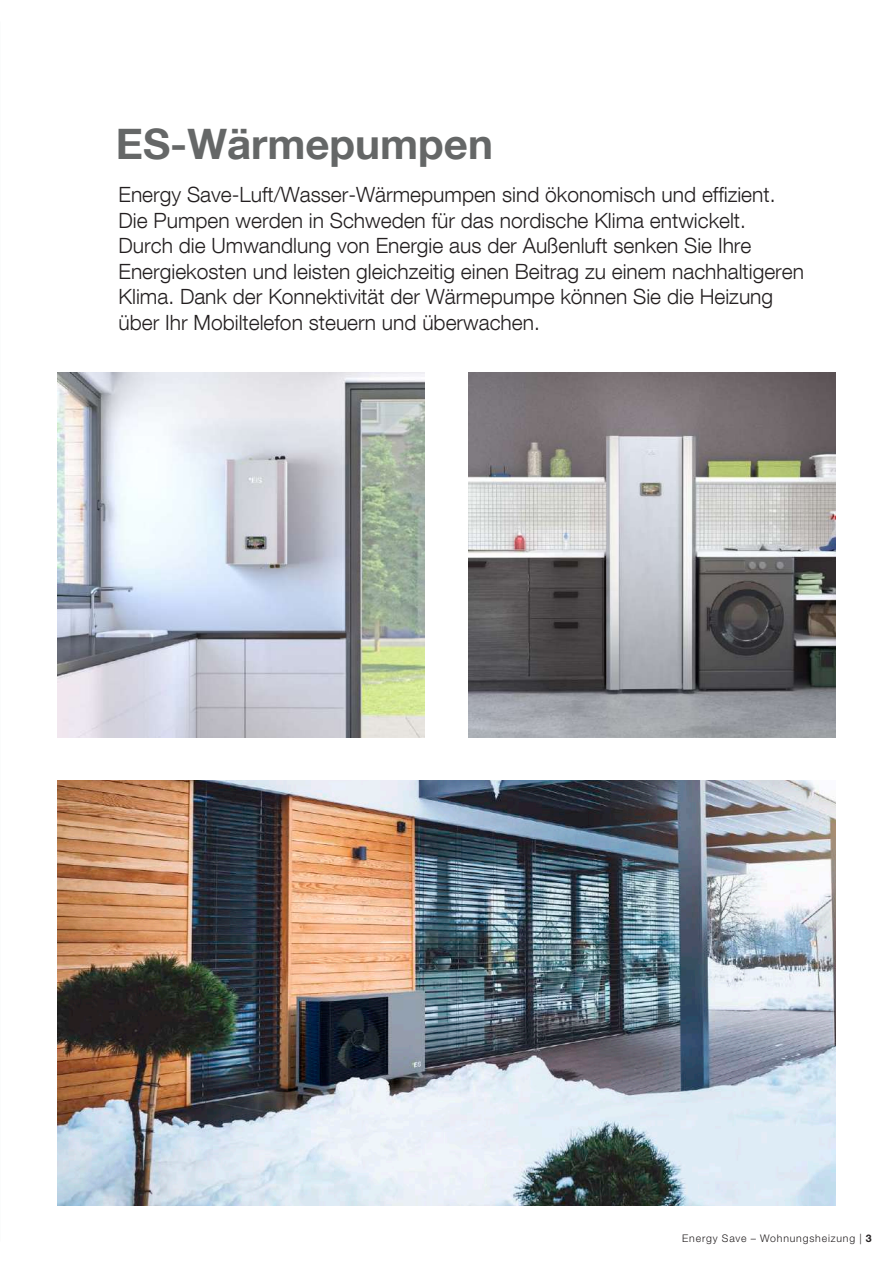
<style>
.page{position:relative;width:893px;height:1263px;background:#fff}
.page>*{position:absolute;margin:0;border:0;box-sizing:border-box;transform-origin:0 0}
.t1{font:700 42px "Helvetica Neue LT Com";color:#656767}
.t2{font:300 21px/25.5px "Helvetica Neue LT Com";color:#231f20}
.t3{font:300 10.5px "Helvetica Neue LT Std";letter-spacing:.08em;color:#231f20}
.s1{font-weight:700}
</style>
<div class="page">
<img style="left:469px;top:372px;width:367px;height:366px">
<img style="left:57px;top:780px;width:779px;height:425px">
<img style="left:57px;top:372px;width:367px;height:366px">
<h1 class="t1" style="left:116px;top:118px;width:379px">ES-Wärmepumpen</h1>
<p class="t2" style="left:119px;top:181px;width:687px">Energy Save-Luft/Wasser-Wärmepumpen sind ökonomisch und effizient.<br>Die Pumpen werden in Schweden für das nordische Klima entwickelt.<br>Durch die Umwandlung von Energie aus der Außenluft senken Sie Ihre Energiekosten und leisten gleichzeitig einen Beitrag zu einem nachhaltigeren Klima. Dank der Konnektivität der Wärmepumpe können Sie die Heizung über Ihr Mobiltelefon steuern und überwachen.</p>
<p class="t3" style="left:682px;top:1231px;width:191px">Energy Save – Wohnungsheizung | <span class="s1">3</span></p>
</div>
